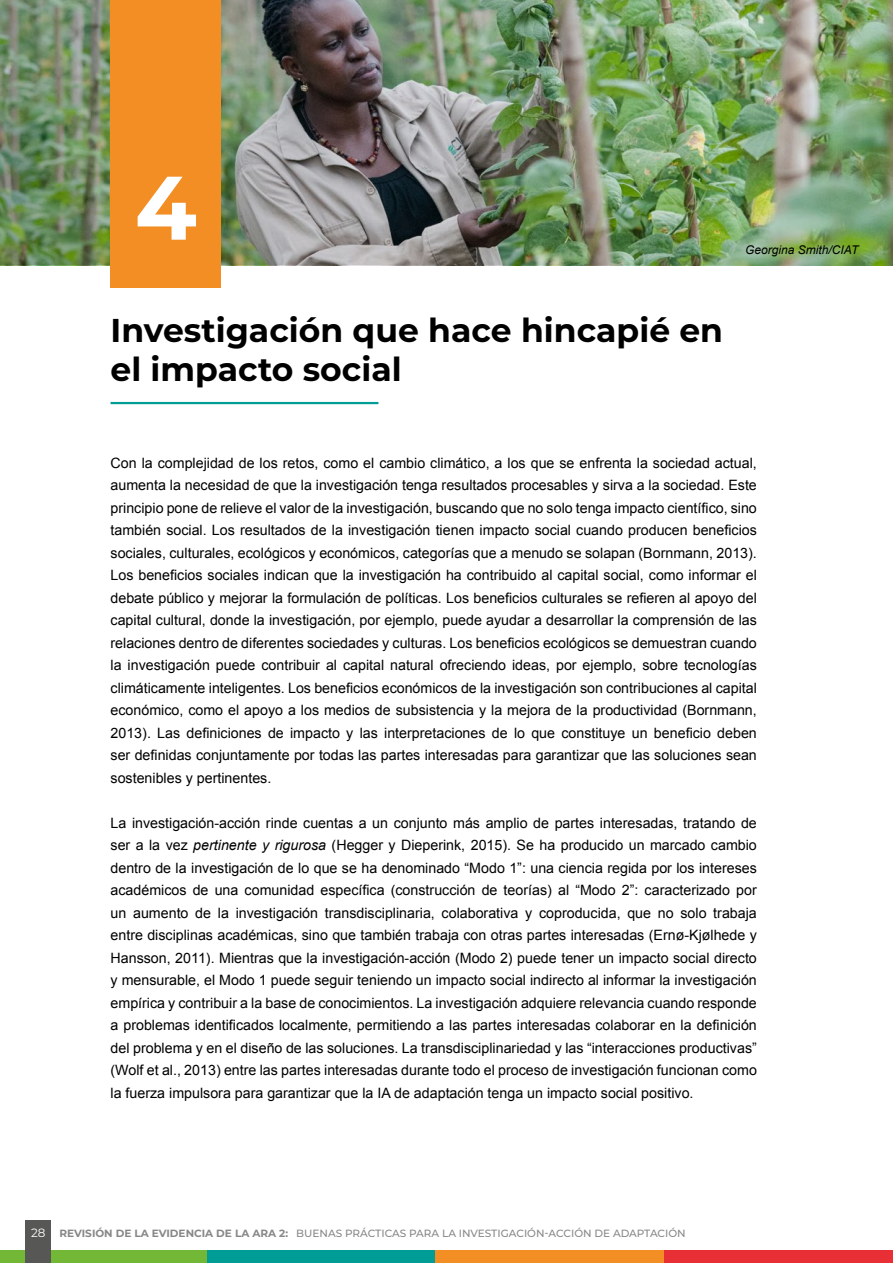
<style>
.page{position:relative;width:893px;height:1263px;background:#fff}
.page>*{position:absolute;margin:0;border:0;box-sizing:border-box;transform-origin:0 0}
.chapter_num{font:700 90px "Montserrat";color:#fff}
.chapter_head{font:700 33px/39px "Montserrat";color:#000}
.body{font:14.25px/22.5px "Arial";color:#000;text-align:justify}
.photo_caption{font:italic 12px "Arial";color:#000}
.t1{font:500 10.5px "Montserrat";color:#878787}
.s1{font-style:italic}
.s2{font-weight:400;font-size:12px;color:#fff}
.s3{font-weight:700}
</style>
<div class="page">
<img style="left:0;top:0;width:892px;height:265px">
<div style="left:111px;top:0;width:110px;height:288px;background:#f28e24"></div>
<hr style="left:111px;top:402px;width:267px;height:2px;background:#009d97">
<div style="left:0;top:1250px;width:207px;height:13px;background:#72b735"></div>
<div style="left:207px;top:1250px;width:229px;height:13px;background:#009d97"></div>
<div style="left:436px;top:1250px;width:228px;height:13px;background:#f28e24"></div>
<div style="left:664px;top:1250px;width:228px;height:13px;background:#e72f35"></div>
<div style="left:26px;top:1220px;width:25px;height:43px;background:#575756"></div>
<p class="chapter_num" style="left:135px;top:143px;width:64px">4</p>
<p class="chapter_head" style="left:111px;top:309px;width:614px">Investigación que hace hincapié en el impacto social</p>
<p class="photo_caption" style="left:745px;top:242px;width:115px">Georgina Smith/CIAT</p>
<p class="body" style="left:111px;top:451px;width:648px">Con la complejidad de los retos, como el cambio climático, a los que se enfrenta la sociedad actual, aumenta la necesidad de que la investigación tenga resultados procesables y sirva a la sociedad. Este principio pone de relieve el valor de la investigación, buscando que no solo tenga impacto científico, sino también social. Los resultados de la investigación tienen impacto social cuando producen beneficios sociales, culturales, ecológicos y económicos, categorías que a menudo se solapan (Bornmann, 2013).<br>Los beneficios sociales indican que la investigación ha contribuido al capital social, como informar el debate público y mejorar la formulación de políticas. Los beneficios culturales se refieren al apoyo del capital cultural, donde la investigación, por ejemplo, puede ayudar a desarrollar la comprensión de las relaciones dentro de diferentes sociedades y culturas. Los beneficios ecológicos se demuestran cuando la investigación puede contribuir al capital natural ofreciendo ideas, por ejemplo, sobre tecnologías climáticamente inteligentes. Los beneficios económicos de la investigación son contribuciones al capital económico, como el apoyo a los medios de subsistencia y la mejora de la productividad (Bornmann, 2013). Las definiciones de impacto y las interpretaciones de lo que constituye un beneficio deben ser definidas conjuntamente por todas las partes interesadas para garantizar que las soluciones sean sostenibles y pertinentes.</p>
<p class="body" style="left:111px;top:811px;width:648px">La investigación-acción rinde cuentas a un conjunto más amplio de partes interesadas, tratando de ser a la vez <span class="s1">pertinente y rigurosa</span> (Hegger y Dieperink, 2015). Se ha producido un marcado cambio dentro de la investigación de lo que se ha denominado “Modo 1”: una ciencia regida por los intereses académicos de una comunidad específica (construcción de teorías) al “Modo 2”: caracterizado por un aumento de la investigación transdisciplinaria, colaborativa y coproducida, que no solo trabaja entre disciplinas académicas, sino que también trabaja con otras partes interesadas (Ernø-Kjølhede y Hansson, 2011). Mientras que la investigación-acción (Modo 2) puede tener un impacto social directo y mensurable, el Modo 1 puede seguir teniendo un impacto social indirecto al informar la investigación empírica y contribuir a la base de conocimientos. La investigación adquiere relevancia cuando responde a problemas identificados localmente, permitiendo a las partes interesadas colaborar en la definición del problema y en el diseño de las soluciones. La transdisciplinariedad y las “interacciones productivas” (Wolf et al., 2013) entre las partes interesadas durante todo el proceso de investigación funcionan como la fuerza impulsora para garantizar que la IA de adaptación tenga un impacto social positivo.</p>
<p class="t1" style="left:31px;top:1225px;width:656px"><span class="s2">28</span> <span class="s3">REVISIÓN DE LA EVIDENCIA DE LA ARA 2:</span> BUENAS PRÁCTICAS PARA LA INVESTIGACIÓN-ACCIÓN DE ADAPTACIÓN</p>
</div>
